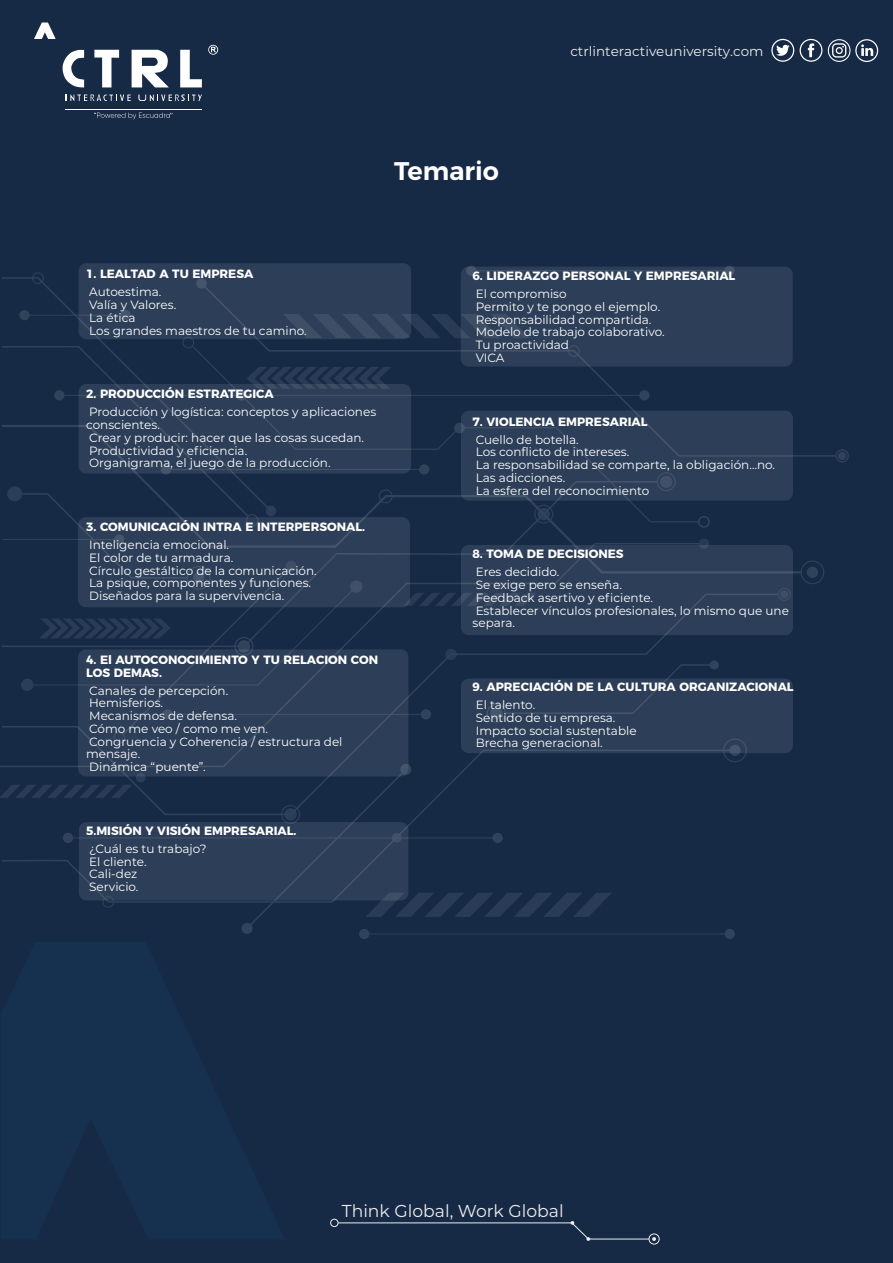
<style>
.page{position:relative;width:893px;height:1263px;background:#162a46}
.page>*{position:absolute;margin:0;border:0;box-sizing:border-box;transform-origin:0 0}
.t1{font:600 25.5px "Montserrat";color:#fff}
.t2{font:17.25px "Montserrat";color:#eeecec}
.t3{font:13.5px "Montserrat";color:#eeecec}
.t4{font:12px/12.8px "Montserrat";color:#fff}
.t5{font:700 12px/12.8px "Montserrat";color:#fff}
</style>
<div class="page">
<svg style="left:835px;top:449px;width:14px;height:14px"></svg>
<div style="left:838px;top:452px;width:8px;height:8px;background:#31435b;border-radius:50%"></div>
<div style="left:32px;top:272px;width:12px;height:12px;border:1px solid #fff;border-radius:50%"></div>
<div style="left:103px;top:896px;width:11px;height:11px;border:1px solid #fff;border-radius:50%"></div>
<svg style="left:2px;top:833px;width:243px;height:70px"></svg>
<div style="left:807px;top:567px;width:11px;height:11px;background:#31435b;border-radius:50%"></div>
<div style="left:801px;top:560px;width:23px;height:24px;border:1px solid #fff;border-radius:50%"></div>
<svg style="left:392px;top:314px;width:445px;height:143px"></svg>
<div style="left:63px;top:833px;width:10px;height:10px;background:#31435b;border-radius:50%"></div>
<hr style="left:73px;top:837px;width:419px;height:1px;background:#fff">
<div style="left:725px;top:929px;width:10px;height:10px;background:#31435b;border-radius:50%"></div>
<div style="left:359px;top:929px;width:10px;height:10px;background:#31435b;border-radius:50%"></div>
<hr style="left:369px;top:933px;width:356px;height:1px;background:#fff">
<div style="left:724px;top:266px;width:11px;height:10px;background:#394a61;border-radius:50%"></div>
<div style="left:466px;top:266px;width:10px;height:10px;background:#394a61;border-radius:50%"></div>
<div style="left:639px;top:390px;width:10px;height:10px;background:#31435b;border-radius:50%"></div>
<hr style="left:65px;top:395px;width:574px;height:1px;background:#fff">
<div style="left:241px;top:923px;width:12px;height:11px;background:#31435b;border-radius:50%"></div>
<svg style="left:2px;top:276px;width:262px;height:69px"></svg>
<svg style="left:392px;top:424px;width:412px;height:151px"></svg>
<svg style="left:0;top:660px;width:747px;height:155px"></svg>
<svg style="left:0;top:542px;width:701px;height:226px"></svg>
<svg style="left:487px;top:663px;width:225px;height:15px"></svg>
<svg style="left:245px;top:767px;width:367px;height:163px"></svg>
<svg style="left:0;top:345px;width:392px;height:391px"></svg>
<div style="left:330px;top:1219px;width:8px;height:8px;border:1px solid #eeecec;border-radius:50%"></div>
<div style="left:649px;top:1233px;width:10px;height:11px;border:1px solid #eeecec;border-radius:50%"></div>
<svg style="left:337px;top:1221px;width:319px;height:20px"></svg>
<svg style="left:771px;top:39px;width:23px;height:23px"></svg>
<svg style="left:800px;top:39px;width:22px;height:23px"></svg>
<svg style="left:828px;top:39px;width:50px;height:23px"></svg>
<svg style="left:94px;top:113px;width:78px;height:6px"></svg>
<svg style="left:62px;top:50px;width:22px;height:38px"></svg>
<svg style="left:94px;top:50px;width:25px;height:37px"></svg>
<svg style="left:132px;top:50px;width:37px;height:37px"></svg>
<svg style="left:180px;top:50px;width:22px;height:37px"></svg>
<svg style="left:66px;top:94px;width:65px;height:7px"></svg>
<svg style="left:138px;top:95px;width:64px;height:6px"></svg>
<svg style="left:208px;top:45px;width:10px;height:10px"></svg>
<hr style="left:66px;top:109px;width:136px;height:1px;background:#fff">
<svg style="left:34px;top:23px;width:22px;height:16px"></svg>
<svg style="left:79px;top:263px;width:332px;height:76px;background:#2d3f59"></svg>
<div style="left:79px;top:384px;width:332px;height:90px;background:linear-gradient(to right,#2d3f59,#2d3f58);border-radius:8px"></div>
<div style="left:78px;top:517px;width:332px;height:90px;background:#2c3e58;border-radius:8px"></div>
<div style="left:78px;top:649px;width:330px;height:127px;background:#2c3e58;border-radius:8px"></div>
<div style="left:79px;top:822px;width:329px;height:78px;background:#2c3e58;border-radius:8px"></div>
<div style="left:461px;top:267px;width:332px;height:100px;background:#2c3e58;border-radius:8px"></div>
<div style="left:461px;top:410px;width:332px;height:91px;background:#2c3e58;border-radius:8px"></div>
<div style="left:461px;top:545px;width:332px;height:90px;background:#2c3e58;border-radius:8px"></div>
<div style="left:461px;top:678px;width:332px;height:75px;background:#2c3e58;border-radius:8px"></div>
<p class="t3" style="left:570px;top:42px;width:195px">ctrlinteractiveuniversity.com</p>
<h1 class="t1" style="left:394px;top:150px;width:107px">Temario</h1>
<p class="t5" style="left:86px;top:267px;width:169px">1. LEALTAD A TU EMPRESA</p>
<p class="t4" style="left:89px;top:285px;width:219px">Autoestima.<br>Valía y Valores.<br>La ética<br>Los grandes maestros de tu camino.</p>
<p class="t5" style="left:86px;top:387px;width:189px">2. PRODUCCIÓN ESTRATEGICA</p>
<p class="t4" style="left:86px;top:405px;width:292px">Producción y logística: conceptos y aplicaciones conscientes.<br>Crear y producir: hacer que las cosas sucedan.<br>Productividad y eficiencia.<br>Organigrama, el juego de la producción.</p>
<p class="t5" style="left:86px;top:520px;width:281px">3. COMUNICACIÓN INTRA E INTERPERSONAL.</p>
<p class="t4" style="left:89px;top:538px;width:229px">Inteligencia emocional.<br>El color de tu armadura.<br>Círculo gestáltico de la comunicación.<br>La psique, componentes y funciones.<br>Diseñados para la supervivencia.</p>
<p class="t5" style="left:86px;top:652px;width:293px">4. El AUTOCONOCIMIENTO Y TU RELACION CON<br>LOS DEMAS.</p>
<p class="t4" style="left:86px;top:684px;width:258px">Canales de percepción.<br>Hemisferios.<br>Mecanismos de defensa.<br>Cómo me veo / como me ven.<br>Congruencia y Coherencia / estructura del mensaje.<br>Dinámica “puente”.</p>
<p class="t5" style="left:86px;top:823px;width:212px">5.MISIÓN Y VISIÓN EMPRESARIAL.</p>
<p class="t4" style="left:89px;top:842px;width:119px">¿Cuál es tu trabajo?<br>El cliente.<br>Cali-dez<br>Servicio.</p>
<p class="t5" style="left:473px;top:269px;width:264px">6. LIDERAZGO PERSONAL Y EMPRESARIAL</p>
<p class="t4" style="left:476px;top:287px;width:190px">El compromiso<br>Permito y te pongo el ejemplo.<br>Responsabilidad compartida.<br>Modelo de trabajo colaborativo.<br>Tu proactividad<br>VICA</p>
<p class="t5" style="left:473px;top:414px;width:176px">7. VIOLENCIA EMPRESARIAL</p>
<p class="t4" style="left:476px;top:433px;width:301px">Cuello de botella.<br>Los conflicto de intereses.<br>La responsabilidad se comparte, la obligación…no.<br>Las adicciones.<br>La esfera del reconocimiento</p>
<p class="t5" style="left:473px;top:547px;width:153px">8. TOMA DE DECISIONES</p>
<p class="t4" style="left:473px;top:565px;width:318px">Eres decidido.<br>Se exige pero se enseña.<br>Feedback asertivo y eficiente.<br>Establecer vínculos profesionales, lo mismo que une separa.</p>
<p class="t5" style="left:473px;top:679px;width:323px">9. APRECIACIÓN DE LA CULTURA ORGANIZACIONAL</p>
<p class="t4" style="left:476px;top:698px;width:162px">El talento.<br>Sentido de tu empresa.<br>Impacto social sustentable<br>Brecha generacional.</p>
<h2 class="t2" style="left:342px;top:1199px;width:223px">Think Global, Work Global</h2>
</div>
